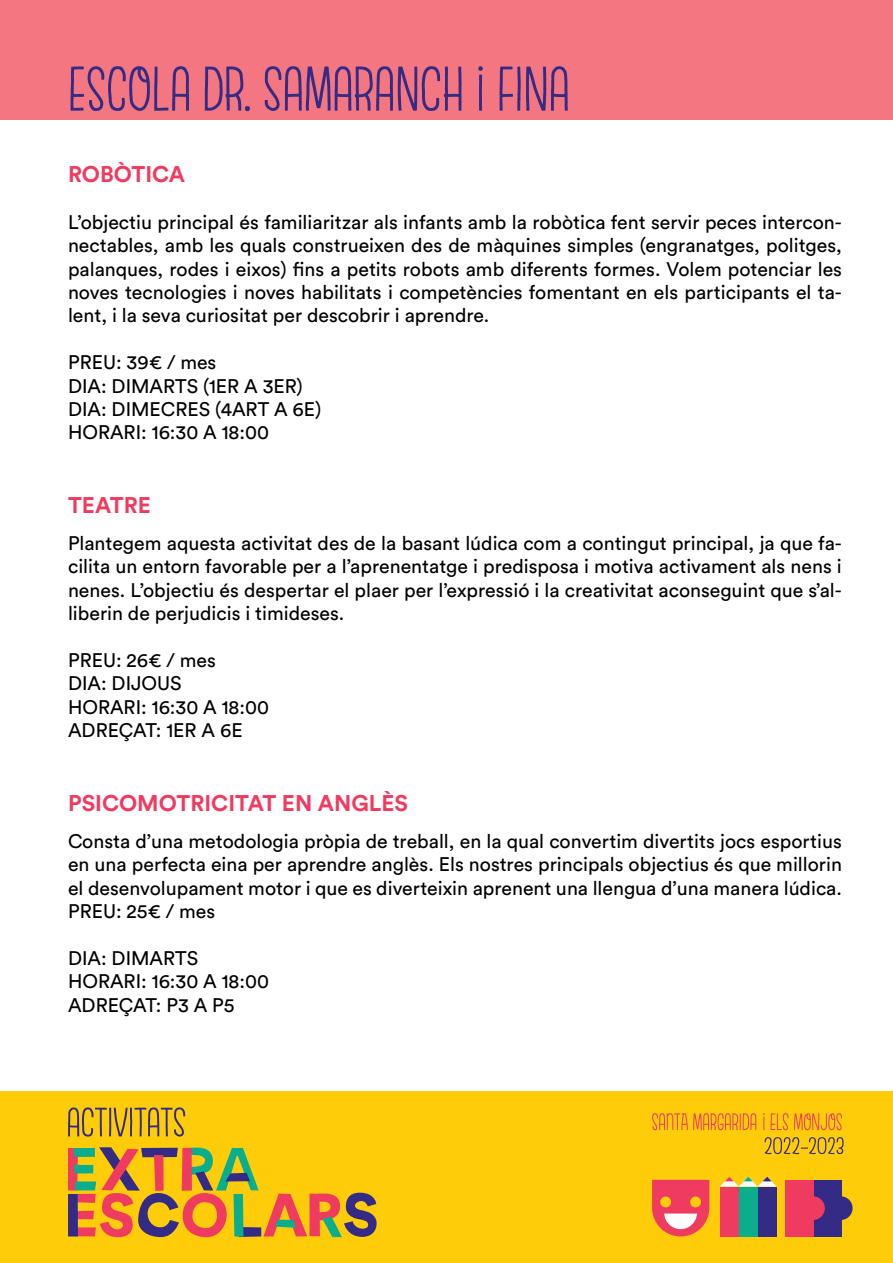
<style>
.page{position:relative;width:893px;height:1263px;background:#fff}
.page>*{position:absolute;margin:0;border:0;box-sizing:border-box;transform-origin:0 0}
.t1{font:63px "Escalope Crust One";color:#332b85}
.t2{font:700 22.5px "Circular Std";color:#f03b61}
.t3{font:19.5px/23.4px "Circular Std";color:#000;text-align:justify}
</style>
<div class="page">
<div style="left:0;top:0;width:893px;height:120px;background:#f37681"></div>
<div style="left:0;top:1091px;width:893px;height:172px;background:#ffcc0a"></div>
<svg style="left:68px;top:1147px;width:239px;height:91px"></svg>
<div style="left:309px;top:1193px;width:11px;height:43px;background:#f03b61"></div>
<svg style="left:313px;top:1192px;width:64px;height:45px"></svg>
<div style="left:720px;top:1186px;width:19px;height:50px;background:#f03b61"></div>
<div style="left:739px;top:1186px;width:19px;height:50px;background:#0aad8c"></div>
<div style="left:758px;top:1186px;width:19px;height:50px;background:#332b85"></div>
<svg style="left:720px;top:1176px;width:56px;height:10px"></svg>
<div style="left:785px;top:1180px;width:57px;height:56px;background:#332b85"></div>
<div style="left:785px;top:1180px;width:28px;height:56px;background:#f03b61"></div>
<div style="left:801px;top:1196px;width:24px;height:24px;background:#f03b61;border-radius:50%"></div>
<div style="left:829px;top:1196px;width:24px;height:24px;background:#332b85;border-radius:50%"></div>
<svg style="left:652px;top:1180px;width:57px;height:56px;background:#f3646c"></svg>
<div style="left:690px;top:1196px;width:11px;height:11px;background:#ffcc0a;border-radius:50%"></div>
<div style="left:660px;top:1196px;width:11px;height:11px;background:#ffcc0a;border-radius:50%"></div>
<svg style="left:68px;top:1107px;width:117px;height:30px"></svg>
<svg style="left:764px;top:1137px;width:80px;height:17px"></svg>
<svg style="left:652px;top:1113px;width:104px;height:17px"></svg>
<svg style="left:763px;top:1113px;width:79px;height:17px"></svg>
<h1 class="t1" style="left:68px;top:46px;width:503px">ESCOLA DR. SAMARANCH i FINA</h1>
<p class="t2" style="left:68px;top:159px;width:119px">ROBÒTICA</p>
<p class="t3" style="left:68px;top:210px;width:775px">L’objectiu principal és familiaritzar als infants amb la robòtica fent servir peces intercon&shy;nectables, amb les quals construeixen des de màquines simples (engranatges, politges, palanques, rodes i eixos) fins a petits robots amb diferents formes. Volem potenciar les noves tecnologies i noves habilitats i competències fomentant en els participants el ta&shy;lent, i la seva curiositat per descobrir i aprendre.</p>
<p class="t3" style="left:68px;top:350px;width:255px;text-align:left">PREU: 39€ / mes<br>DIA: DIMARTS (1ER A 3ER)<br>DIA: DIMECRES (4ART A 6E)<br>HORARI: 16:30 A 18:00</p>
<p class="t2" style="left:68px;top:491px;width:84px">TEATRE</p>
<p class="t3" style="left:68px;top:531px;width:775px">Plantegem aquesta activitat des de la basant lúdica com a contingut principal, ja que fa&shy;cilita un entorn favorable per a l’aprenentatge i predisposa i motiva activament als nens i nenes. L’objectiu és despertar el plaer per l’expressió i la creativitat aconseguint que s’al&shy;liberin de perjudicis i timideses.</p>
<p class="t3" style="left:68px;top:648px;width:203px;text-align:left">PREU: 26€ / mes<br>DIA: DIJOUS<br>HORARI: 16:30 A 18:00<br>ADREÇAT: 1ER A 6E</p>
<p class="t2" style="left:68px;top:789px;width:342px">PSICOMOTRICITAT EN ANGLÈS</p>
<p class="t3" style="left:68px;top:829px;width:775px">Consta d’una metodologia pròpia de treball, en la qual convertim divertits jocs esportius en una perfecta eina per aprendre anglès. Els nostres principals objectius és que millorin el desenvolupament motor i que es diverteixin aprenent una llengua d’una manera lúdica.<br>PREU: 25€ / mes</p>
<p class="t3" style="left:68px;top:946px;width:203px;text-align:left">DIA: DIMARTS<br>HORARI: 16:30 A 18:00<br>ADREÇAT: P3 A P5</p>
</div>
